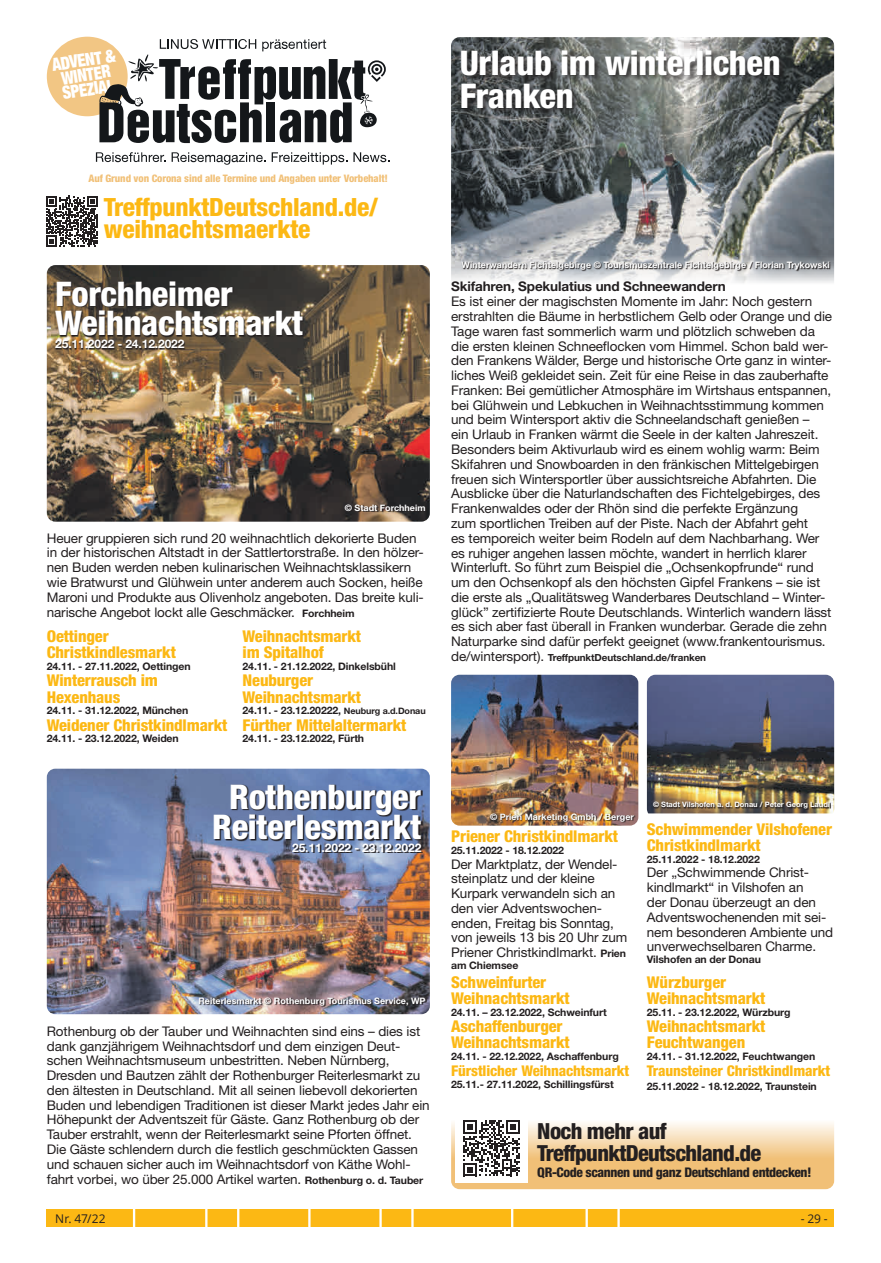
<style>
.page{position:relative;width:881px;height:1263px;background:#fff}
.page>*{position:absolute;margin:0;border:0;box-sizing:border-box;transform-origin:0 0}
.t1{font:800 condensed 34.05px/29.5px "Helvetica Neue LT";letter-spacing:-.01em;color:#fff}
.t2{font:800 condensed 25.2px/22.2px "Helvetica Neue LT";letter-spacing:-.01em;color:#fcb814}
.t3{font:800 condensed 22.2px/22.2px "Helvetica Neue LT";letter-spacing:-.03em;color:#231f20}
.t4{font:900 condensed 17.7px/14.9px "Helvetica Neue";color:#fff;text-align:center;scale:.91 1}
.t5{font:800 condensed 16.2px/16.2px "Helvetica Neue LT";letter-spacing:-.01em;color:#fcb814}
.t6{font:800 condensed 14.85px "Helvetica Neue LT";letter-spacing:-.01em;color:#fcb814}
.t7{font:13.35px/14.9px "Helvetica Neue LT";letter-spacing:-.01em;color:#231f20}
.t8{font:800 condensed 13.35px "Helvetica Neue LT";letter-spacing:-.03em;color:#231f20}
.t9{font:700 13.35px "Helvetica Neue LT";letter-spacing:-.01em;color:#231f20}
.t10{font:12px "Open Sans";color:#231f20}
.t11{font:700 11.85px "Helvetica Neue LT";letter-spacing:-.01em;color:#fff}
.t12{font:700 10.35px "Helvetica Neue LT";letter-spacing:-.01em;color:#231f20}
.t13{font:800 condensed 10.35px "Helvetica Neue LT";letter-spacing:-.01em;color:#f1c077}
.t14{font:700 9.75px "Helvetica Neue LT";letter-spacing:-.01em;color:#231f20}
.t15{font:700 8.85px "Helvetica Neue LT";color:#fff}
.t16{font:700 7.35px "Helvetica Neue LT";color:#fff}
.s1{font-weight:700;font-size:10.35px}
.s2{font-size:8.85px}
.s3{font-weight:400;font-size:13.35px}
</style>
<div class="page">
<div style="left:47px;top:1210px;width:786px;height:17px;background:#fcb814"></div>
<svg style="left:133px;top:1210px;width:2px;height:17px"></svg>
<svg style="left:205px;top:1210px;width:2px;height:17px"></svg>
<svg style="left:237px;top:1210px;width:2px;height:17px"></svg>
<svg style="left:308px;top:1210px;width:2px;height:17px"></svg>
<svg style="left:379px;top:1210px;width:2px;height:17px"></svg>
<svg style="left:411px;top:1210px;width:2px;height:17px"></svg>
<svg style="left:511px;top:1210px;width:2px;height:17px"></svg>
<svg style="left:585px;top:1210px;width:2px;height:17px"></svg>
<svg style="left:617px;top:1210px;width:2px;height:17px"></svg>
<div style="left:47px;top:37px;width:81px;height:79px;background:#f2c684;border-radius:50%"></div>
<svg style="left:96px;top:152px;width:69px;height:10px"></svg>
<svg style="left:171px;top:152px;width:94px;height:13px"></svg>
<svg style="left:271px;top:152px;width:76px;height:13px"></svg>
<svg style="left:353px;top:152px;width:36px;height:10px"></svg>
<svg style="left:99px;top:39px;width:286px;height:104px"></svg>
<svg style="left:451px;top:1107px;width:382px;height:82px"></svg>
<div style="left:455px;top:1112px;width:72px;height:71px;background:#fff"></div>
<svg style="left:463px;top:1120px;width:56px;height:56px"></svg>
<img style="left:451px;top:37px;width:382px;height:208px">
<svg style="left:451px;top:245px;width:382px;height:38px"></svg>
<svg style="left:461px;top:262px;width:369px;height:9px;background:#8e8e90"></svg>
<div style="left:459px;top:48px;width:327px;height:67px;background:#231f20;opacity:.75"></div>
<img style="left:47px;top:265px;width:382px;height:257px">
<svg style="left:345px;top:504px;width:81px;height:8px"></svg>
<svg style="left:55px;top:280px;width:249px;height:69px;background:#423a32"></svg>
<img style="left:451px;top:675px;width:187px;height:151px">
<svg style="left:490px;top:814px;width:145px;height:9px"></svg>
<svg style="left:46px;top:196px;width:52px;height:50px"></svg>
<img style="left:47px;top:769px;width:382px;height:245px">
<svg style="left:199px;top:997px;width:227px;height:9px;background:#6a6570"></svg>
<svg style="left:214px;top:784px;width:209px;height:69px;background:#4d5975"></svg>
<img style="left:646px;top:675px;width:187px;height:138px">
<svg style="left:653px;top:802px;width:177px;height:8px"></svg>
<h3 class="t4" style="left:51px;top:57px;width:72px;rotate:-9deg">ADVENT &amp;<br>WINTER<br>SPEZIAL</h3>
<h1 class="t1" style="left:459px;top:46px;width:322px;line-height:32.5px">Urlaub im winterlichen<br>Franken</h1>
<p class="t13" style="left:88px;top:172px;width:301px">Auf Grund von Corona sind alle Termine und Angaben unter Vorbehalt!</p>
<h2 class="t2" style="left:104px;top:195px;width:276px">TreffpunktDeutschland.de/ weihnachtsmaerkte</h2>
<h1 class="t1" style="left:55px;top:278px;width:249px">Forchheimer<br>Weihnachtsmarkt</h1>
<p class="t11" style="left:55px;top:337px;width:131px">25.11.2022 - 24.12.2022</p>
<p class="t15" style="left:344px;top:502px;width:82px">© Stadt Forchheim</p>
<p class="t7" style="left:47px;top:530px;width:378px">Heuer gruppieren sich rund 20 weihnachtlich dekorierte Buden in der historischen Altstadt in der Sattlertorstraße. In den hölzer&shy;nen Buden werden neben kulinarischen Weihnachtsklassikern wie Bratwurst und Glühwein unter anderem auch Socken, heiße Maroni und Produkte aus Olivenholz angeboten. Das breite kuli&shy;narische Angebot lockt alle Geschmäcker. <span class="s1">Forchheim</span></p>
<p class="t5" style="left:47px;top:628px;width:130px">Oettinger<br>Christkindlesmarkt</p>
<p class="t12" style="left:47px;top:660px;width:145px">24.11. - 27.11.2022, Oettingen</p>
<p class="t5" style="left:47px;top:672px;width:113px">Winterrausch im<br>Hexenhaus</p>
<p class="t12" style="left:47px;top:704px;width:143px">24.11. - 31.12.2022, München</p>
<p class="t5" style="left:47px;top:716px;width:182px">Weidener Christkindlmarkt</p>
<p class="t12" style="left:47px;top:732px;width:133px">24.11. - 23.12.2022, Weiden</p>
<p class="t5" style="left:242px;top:628px;width:120px">Weihnachtsmarkt im Spitalhof</p>
<p class="t12" style="left:242px;top:660px;width:155px">24.11. - 21.12.2022, Dinkelsbühl</p>
<p class="t5" style="left:242px;top:672px;width:120px">Neuburger<br>Weihnachtsmarkt</p>
<p class="t12" style="left:242px;top:704px;width:184px">24.11. - 23.12.20222, <span class="s2">Neuburg a.d.Donau</span></p>
<p class="t5" style="left:242px;top:716px;width:165px">Fürther Mittelaltermarkt</p>
<p class="t12" style="left:242px;top:732px;width:123px">24.11. - 23.12.2022, Fürth</p>
<h1 class="t1" style="left:212px;top:782px;width:210px;text-align:center">Rothenburger<br>Reiterlesmarkt</h1>
<p class="t11" style="left:292px;top:840px;width:131px">25.11.2022 - 23.12.2022</p>
<p class="t15" style="left:198px;top:995px;width:229px">Reiterlesmarkt © Rothenburg Tourismus Service, WP</p>
<p class="t7" style="left:47px;top:1023px;width:384px">Rothenburg ob der Tauber und Weihnachten sind eins – dies ist dank ganzjährigem Weihnachtsdorf und dem einzigen Deut&shy;schen Weihnachtsmuseum unbestritten. Neben Nürnberg, Dresden und Bautzen zählt der Rothenburger Reiterlesmarkt zu den ältesten in Deutschland. Mit all seinen liebevoll dekorierten Buden und lebendigen Traditionen ist dieser Markt jedes Jahr ein Höhepunkt der Adventszeit für Gäste. Ganz Rothenburg ob der Tauber erstrahlt, wenn der Reiterlesmarkt seine Pforten öffnet.<br>Die Gäste schlendern durch die festlich geschmückten Gassen und schauen sicher auch im Weihnachtsdorf von Käthe Wohl&shy;fahrt vorbei, wo über 25.000 Artikel warten. <span class="s1">Rothenburg o. d. Tauber</span></p>
<p class="t15" style="left:461px;top:260px;width:369px">Winterwandern Fichtelgebirge © Tourismuszentrale Fichtelgebirge / Florian Trykowski</p>
<p class="t9" style="left:451px;top:278px;width:276px">Skifahren, Spekulatius und Schneewandern</p>
<p class="t7" style="left:451px;top:294px;width:382px">Es ist einer der magischsten Momente im Jahr: Noch gestern erstrahlten die Bäume in herbstlichem Gelb oder Orange und die Tage waren fast sommerlich warm und plötzlich schweben da die ersten kleinen Schneeflocken vom Himmel. Schon bald wer&shy;den Frankens Wälder, Berge und historische Orte ganz in winter&shy;liches Weiß gekleidet sein. Zeit für eine Reise in das zauberhafte Franken: Bei gemütlicher Atmosphäre im Wirtshaus entspannen, bei Glühwein und Lebkuchen in Weihnachtsstimmung kommen und beim Wintersport aktiv die Schneelandschaft genießen –<br>ein Urlaub in Franken wärmt die Seele in der kalten Jahreszeit.<br>Besonders beim Aktivurlaub wird es einem wohlig warm: Beim Skifahren und Snowboarden in den fränkischen Mittelgebirgen freuen sich Wintersportler über aussichtsreiche Abfahrten. Die Ausblicke über die Naturlandschaften des Fichtelgebirges, des Frankenwaldes oder der Rhön sind die perfekte Ergänzung<br>zum sportlichen Treiben auf der Piste. Nach der Abfahrt geht<br>es temporeich weiter beim Rodeln auf dem Nachbarhang. Wer es ruhiger angehen lassen möchte, wandert in herrlich klarer Winterluft. So führt zum Beispiel die „Ochsenkopfrunde“ rund um den Ochsenkopf als den höchsten Gipfel Frankens – sie ist die erste als „Qualitätsweg Wanderbares Deutschland – Winter&shy;glück” zertifizierte Route Deutschlands. Winterlich wandern lässt es sich aber fast überall in Franken wunderbar. Gerade die zehn Naturparke sind dafür perfekt geeignet (www.frankentourismus.</p>
<p class="t14" style="left:451px;top:651px;width:256px"><span class="s3">de/wintersport).</span> TreffpunktDeutschland.de/franken</p>
<p class="t15" style="left:490px;top:811px;width:145px">© Prien Marketing Gmbh / Berger</p>
<p class="t5" style="left:451px;top:828px;width:168px">Priener Christkindlmarkt</p>
<p class="t12" style="left:451px;top:844px;width:114px">25.11.2022 - 18.12.2022</p>
<p class="t7" style="left:451px;top:856px;width:178px">Der Marktplatz, der Wendel&shy;steinplatz und der kleine<br>Kurpark verwandeln sich an den vier Adventswochen&shy;enden, Freitag bis Sonntag, von jeweils 13 bis 20 Uhr zum<br>Priener Christkindlmarkt. <span class="s1">Prien</span></p>
<p class="t12" style="left:451px;top:959px;width:69px">am Chiemsee</p>
<p class="t5" style="left:451px;top:973px;width:120px">Schweinfurter<br>Weihnachtsmarkt</p>
<p class="t12" style="left:451px;top:1006px;width:157px">24.11. – 23.12.2022, Schweinfurt</p>
<p class="t5" style="left:451px;top:1018px;width:120px">Aschaffenburger<br>Weihnachtsmarkt</p>
<p class="t12" style="left:451px;top:1050px;width:169px">24.11. - 22.12.2022, Aschaffenburg</p>
<p class="t6" style="left:451px;top:1062px;width:179px">Fürstlicher Weihnachtsmarkt</p>
<p class="t12" style="left:451px;top:1078px;width:164px">25.11.- 27.11.2022, Schillingsfürst</p>
<p class="t16" style="left:652px;top:800px;width:178px">© Stadt Vilshofen a. d. Donau / Peter Georg Laudi</p>
<p class="t5" style="left:646px;top:820px;width:187px">Schwimmender Vilshofener<br>Christkindlmarkt</p>
<p class="t12" style="left:646px;top:852px;width:114px">25.11.2022 - 18.12.2022</p>
<p class="t7" style="left:646px;top:865px;width:188px">Der „Schwimmende Christ&shy;kindlmarkt“ in Vilshofen an<br>der Donau überzeugt an den<br>Adventswochenenden mit sei&shy;nem besonderen Ambiente und unverwechselbaren Charme.</p>
<p class="t12" style="left:646px;top:953px;width:115px">Vilshofen an der Donau</p>
<p class="t5" style="left:646px;top:973px;width:120px">Würzburger<br>Weihnachtsmarkt</p>
<p class="t12" style="left:646px;top:1006px;width:145px">25.11. - 23.12.2022, Würzburg</p>
<p class="t5" style="left:646px;top:1018px;width:120px">Weihnachtsmarkt<br>Feuchtwangen</p>
<p class="t12" style="left:646px;top:1050px;width:170px">24.11. - 31.12.2022, Feuchtwangen</p>
<p class="t6" style="left:646px;top:1062px;width:185px">Traunsteiner Christkindlmarkt</p>
<p class="t12" style="left:646px;top:1079px;width:171px">25.11.2022 - 18.12.2022, Traunstein</p>
<h3 class="t3" style="left:537px;top:1120px;width:225px">Noch mehr auf<br>TreffpunktDeutschland.de</h3>
<p class="t8" style="left:537px;top:1164px;width:276px">QR-Code scannen und ganz Deutschland entdecken!</p>
<p class="t10" style="left:55px;top:1211px;width:52px">Nr. 47/22</p>
<p class="t10" style="left:800px;top:1211px;width:28px">- 29 -</p>
</div>
